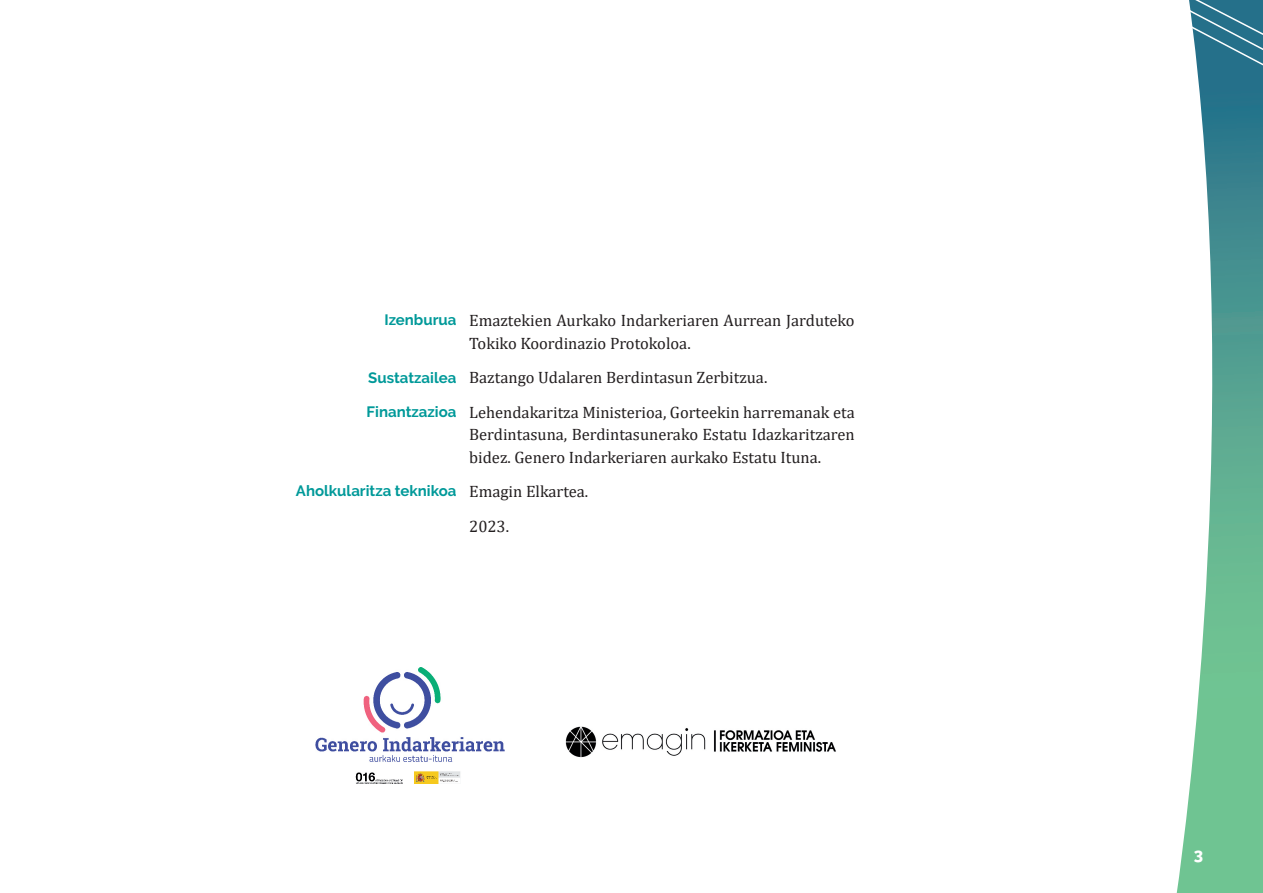
<style>
.page{position:relative;width:1263px;height:893px;background:#fff}
.page>*{position:absolute;margin:0;border:0;box-sizing:border-box;transform-origin:0 0}
.t1{font:16.5px/22.5px "Cambria";color:#231f20}
.t2{font:800 16.5px "Raleway";color:#fff}
.t3{font:700 15px "Raleway";color:#099}
</style>
<div class="page">
<svg style="left:1176px;top:71px;width:87px;height:822px"></svg>
<svg style="left:1189px;top:0;width:74px;height:71px;background:#408298"></svg>
<img style="left:565px;top:726px;width:271px;height:32px">
<img style="left:316px;top:667px;width:189px;height:117px">
<p class="t3" style="left:384px;top:311px;width:73px">Izenburua</p>
<p class="t3" style="left:368px;top:369px;width:90px">Sustatzailea</p>
<p class="t3" style="left:367px;top:403px;width:91px">Finantzazioa</p>
<p class="t3" style="left:296px;top:482px;width:162px">Aholkularitza teknikoa</p>
<p class="t1" style="left:469px;top:309px;width:387px">Emaztekien Aurkako Indarkeriaren Aurrean Jarduteko<br>Tokiko Koordinazio Protokoloa.</p>
<p class="t1" style="left:469px;top:366px;width:300px">Baztango Udalaren Berdintasun Zerbitzua.</p>
<p class="t1" style="left:469px;top:401px;width:387px;text-align:justify">Lehendakaritza Ministerioa, Gorteekin harremanak eta Berdintasuna, Berdintasunerako Estatu Idazkaritzaren bidez. Genero Indarkeriaren aurkako Estatu Ituna.</p>
<p class="t1" style="left:469px;top:480px;width:121px">Emagin Elkartea.</p>
<p class="t1" style="left:469px;top:515px;width:41px">2023.</p>
<p class="t2" style="left:1194px;top:844px;width:11px">3</p>
</div>
